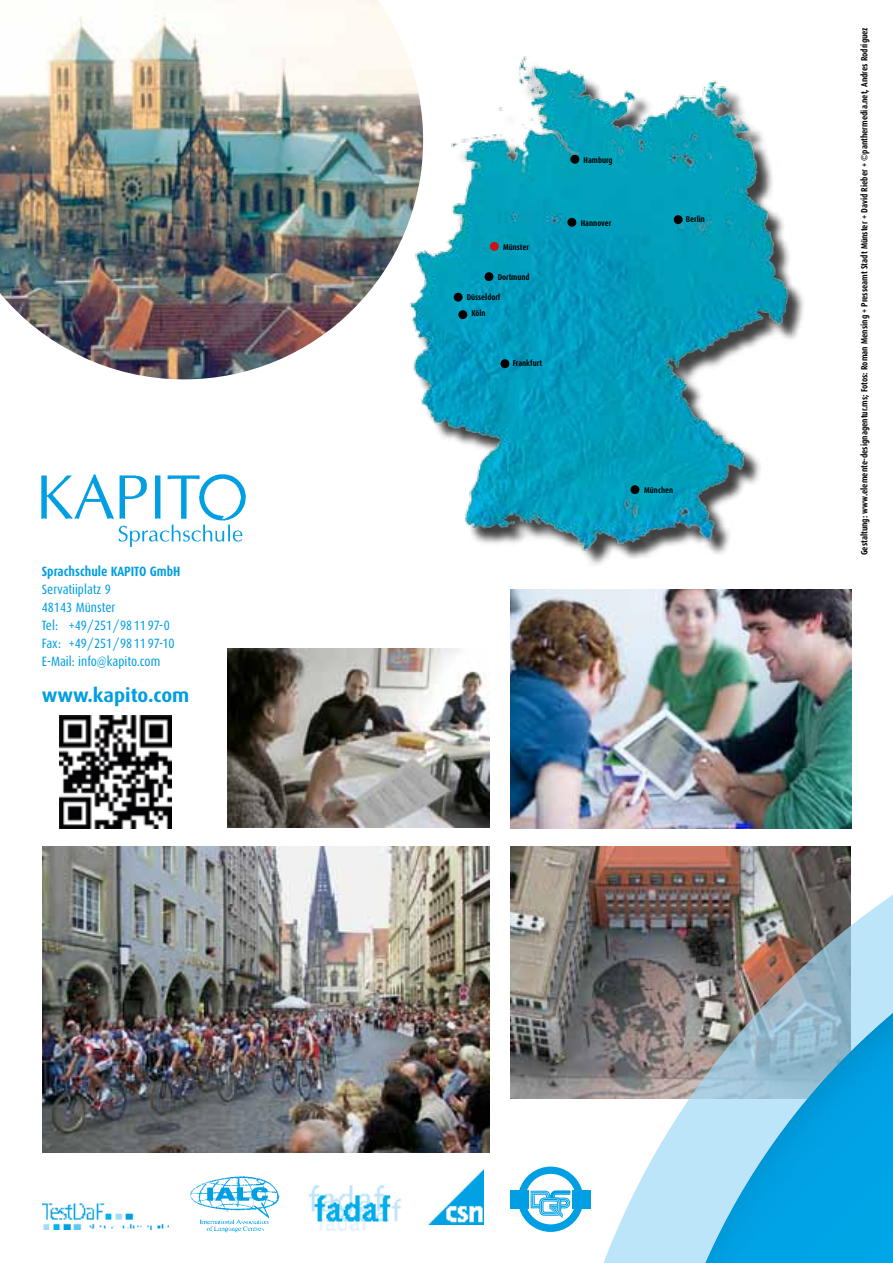
<style>
.page{position:relative;width:893px;height:1263px;background:#fff}
.page>*{position:absolute;margin:0;border:0;box-sizing:border-box;transform-origin:0 0}
.t1{font:700 19.5px "Dax";color:#009ee3}
.t2{font:13.5px/18px "Dax Condensed";color:#009ee3}
.t3{font:700 13.5px "Dax Condensed";color:#009ee3}
.t4{font:700 9px "Dax Condensed";color:#000}
.t5{font:700 8.4px/16.6px "Dax Condensed";color:#000}
</style>
<div class="page">
<img style="left:510px;top:846px;width:43px;height:252px">
<img style="left:553px;top:757px;width:299px;height:506px">
<div style="left:646px;top:849px;width:247px;height:414px;background:#000;opacity:.3"></div>
<img style="left:511px;top:590px;width:340px;height:238px">
<img style="left:42px;top:1203px;width:126px;height:26px">
<img style="left:191px;top:1176px;width:88px;height:57px">
<img style="left:308px;top:1185px;width:94px;height:47px">
<img style="left:42px;top:475px;width:204px;height:72px">
<img style="left:0;top:0;width:408px;height:379px">
<img style="left:428px;top:1169px;width:56px;height:56px">
<img style="left:228px;top:648px;width:261px;height:180px">
<img style="left:389px;top:56px;width:412px;height:500px">
<div style="left:570px;top:155px;width:9px;height:9px;background:#000;border-radius:50%"></div>
<div style="left:674px;top:215px;width:9px;height:9px;background:#000;border-radius:50%"></div>
<div style="left:484px;top:272px;width:9px;height:9px;background:#000;border-radius:50%"></div>
<div style="left:567px;top:218px;width:9px;height:9px;background:#000;border-radius:50%"></div>
<div style="left:454px;top:293px;width:9px;height:9px;background:#000;border-radius:50%"></div>
<div style="left:458px;top:310px;width:9px;height:9px;background:#000;border-radius:50%"></div>
<div style="left:500px;top:359px;width:9px;height:9px;background:#000;border-radius:50%"></div>
<div style="left:630px;top:485px;width:9px;height:9px;background:#000;border-radius:50%"></div>
<div style="left:490px;top:242px;width:9px;height:9px;background:#cd1316;border-radius:50%"></div>
<img style="left:43px;top:846px;width:446px;height:306px">
<img style="left:59px;top:715px;width:113px;height:113px">
<svg style="left:510px;top:1166px;width:81px;height:66px"></svg>
<h2 class="t3" style="left:42px;top:564px;width:140px">Sprachschule KAPITO GmbH</h2>
<h2 class="t2" style="left:42px;top:580px;width:134px">Servatiiplatz 9<br>48143 Münster<br>Tel: +49/251/98 11 97-0<br>Fax: +49/251/98 11 97-10<br>E-Mail: info@kapito.com</h2>
<h1 class="t1" style="left:42px;top:684px;width:149px">www.kapito.com</h1>
<p class="t5" style="left:503px;top:239px;width:27px">Münster</p>
<p class="t5" style="left:498px;top:269px;width:33px">Dortmund</p>
<p class="t5" style="left:472px;top:289px;width:30px;text-indent:-5px">Düsseldorf<br>Köln</p>
<p class="t5" style="left:513px;top:355px;width:31px">Frankfurt</p>
<p class="t5" style="left:584px;top:151px;width:31px">Hamburg</p>
<p class="t5" style="left:581px;top:215px;width:32px">Hannover</p>
<p class="t5" style="left:686px;top:211px;width:20px">Berlin</p>
<p class="t5" style="left:644px;top:482px;width:31px">München</p>
<p class="t4" style="left:859px;top:555px;width:530px;rotate:-90deg">Gestaltung: www.elemente-designagentur.ms; Fotos: Roman Mensing + Presseamt Stadt Münster + David Rieber + ©panthermedia.net, Andres Rodriguez</p>
</div>
